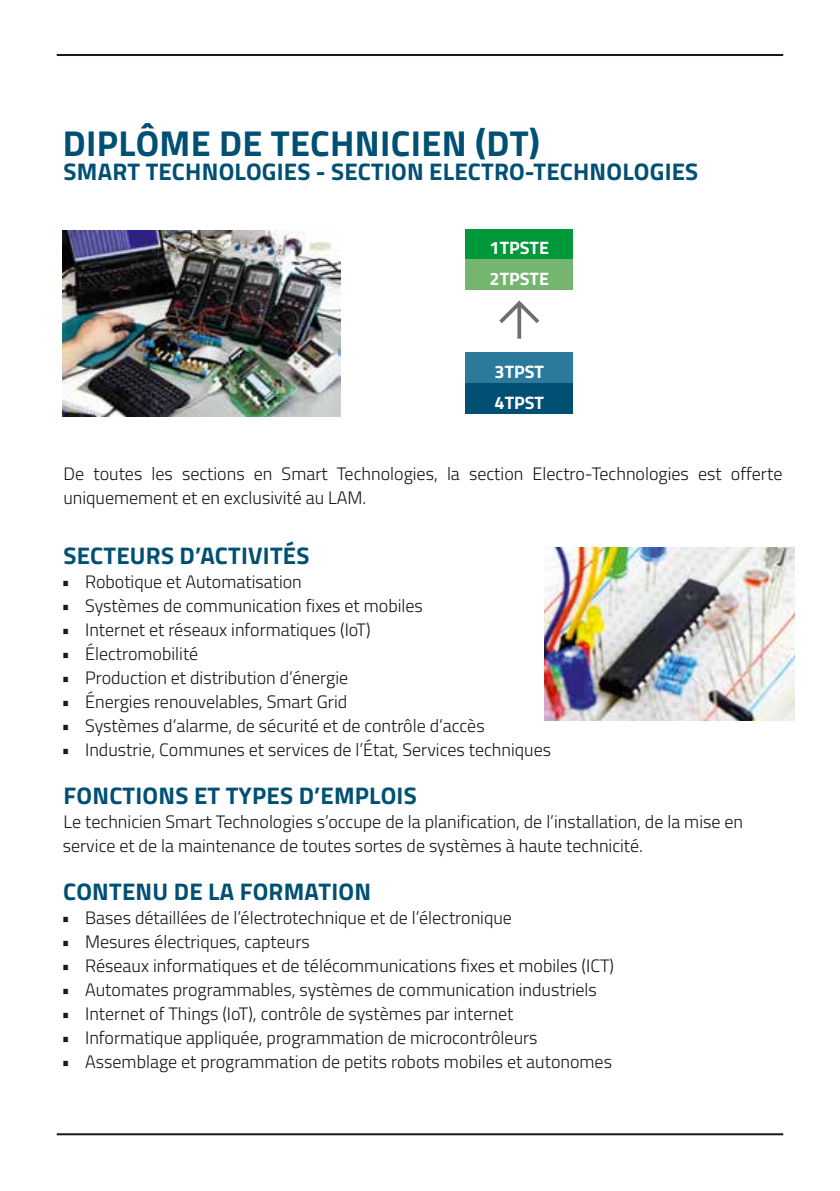
<style>
.page{position:relative;width:840px;height:1191px;background:#fff}
.page>*{position:absolute;margin:0;border:0;box-sizing:border-box;transform-origin:0 0}
.t1{font:700 36px "Titillium Web";letter-spacing:.01em;color:#005074}
.t2{font:700 24px "Titillium Web";letter-spacing:.01em;color:#005074}
.t3{font:300 18px/24px "Titillium Web";color:#181716}
.t4{font:700 18px/31px "Titillium Web";color:#fff}
</style>
<div class="page">
<hr style="left:57px;top:1133px;width:725px;height:2px;background:#181716">
<hr style="left:57px;top:54px;width:725px;height:2px;background:#181716">
<svg style="left:499px;top:300px;width:40px;height:39px"></svg>
<div style="left:465px;top:352px;width:108px;height:31px;background:#2c7a9b"></div>
<div style="left:465px;top:383px;width:108px;height:30px;background:#005074"></div>
<div style="left:465px;top:229px;width:108px;height:30px;background:#00993a"></div>
<div style="left:465px;top:259px;width:108px;height:31px;background:#75b56f"></div>
<img style="left:544px;top:547px;width:250px;height:173px">
<img style="left:62px;top:231px;width:278px;height:185px">
<h1 class="t1" style="left:63px;top:115px;width:478px">DIPLÔME DE TECHNICIEN (DT)</h1>
<h2 class="t2" style="left:63px;top:153px;width:636px">SMART TECHNOLOGIES - SECTION ELECTRO-TECHNOLOGIES</h2>
<p class="t4" style="left:489px;top:232px;width:61px">1TPSTE<br>2TPSTE</p>
<p class="t4" style="left:494px;top:356px;width:51px">3TPST<br>4TPST</p>
<p class="t3" style="left:63px;top:461px;width:720px">De toutes les sections en Smart Technologies, la section Electro-Technologies est offerte uniquemement et en exclusivité au LAM.</p>
<h2 class="t2" style="left:63px;top:537px;width:247px">SECTEURS D’ACTIVITÉS</h2>
<p class="t3" style="left:61px;top:569px;width:242px">• Robotique et Automatisation</p>
<p class="t3" style="left:61px;top:593px;width:362px">• Systèmes de communication fixes et mobiles</p>
<p class="t3" style="left:61px;top:617px;width:310px">• Internet et réseaux informatiques (IoT)</p>
<p class="t3" style="left:61px;top:641px;width:138px">• Électromobilité</p>
<p class="t3" style="left:61px;top:665px;width:288px">• Production et distribution d’énergie</p>
<p class="t3" style="left:61px;top:689px;width:287px">• Énergies renouvelables, Smart Grid</p>
<p class="t3" style="left:61px;top:713px;width:424px">• Systèmes d’alarme, de sécurité et de contrôle d’accès</p>
<p class="t3" style="left:61px;top:737px;width:491px">• Industrie, Communes et services de l’État, Services techniques</p>
<h2 class="t2" style="left:64px;top:777px;width:354px">FONCTIONS ET TYPES D’EMPLOIS</h2>
<p class="t3" style="left:63px;top:809px;width:681px">Le technicien Smart Technologies s’occupe de la planification, de l’installation, de la mise en service et de la maintenance de toutes sortes de systèmes à haute technicité.</p>
<h2 class="t2" style="left:63px;top:873px;width:309px">CONTENU DE LA FORMATION</h2>
<p class="t3" style="left:61px;top:905px;width:451px">• Bases détaillées de l’électrotechnique et de l’électronique</p>
<p class="t3" style="left:61px;top:929px;width:250px">• Mesures électriques, capteurs</p>
<p class="t3" style="left:61px;top:953px;width:554px">• Réseaux informatiques et de télécommunications fixes et mobiles (ICT)</p>
<p class="t3" style="left:61px;top:977px;width:536px">• Automates programmables, systèmes de communication industriels</p>
<p class="t3" style="left:61px;top:1001px;width:453px">• Internet of Things (IoT), contrôle de systèmes par internet</p>
<p class="t3" style="left:61px;top:1025px;width:477px">• Informatique appliquée, programmation de microcontrôleurs</p>
<p class="t3" style="left:61px;top:1049px;width:551px">• Assemblage et programmation de petits robots mobiles et autonomes</p>
</div>
